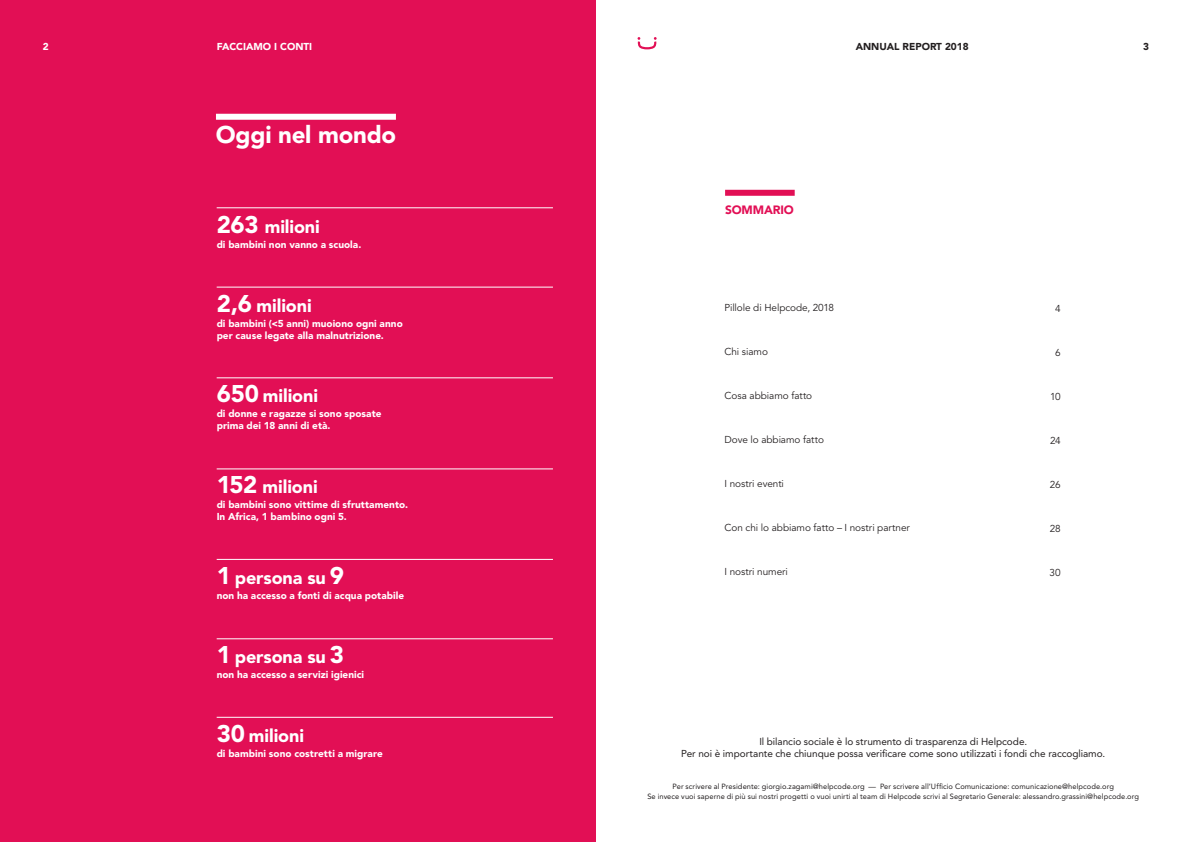
<style>
.page{position:relative;width:1191px;height:842px;background:#fff}
.page>*{position:absolute;margin:0;border:0;box-sizing:border-box;transform-origin:0 0}
.t1{font:900 24px "Avenir LT Std";letter-spacing:-.01em;color:#fff}
.t2{font:900 18px "Avenir LT Std";letter-spacing:-.005em;color:#fff}
.t3{font:900 12px "Avenir LT Std";letter-spacing:-.01em;color:#e20f55}
.t4{font:900 10px/12px "Avenir LT Std";color:#fff}
.t5{font:10px "Avenir LT Std";letter-spacing:-.005em;color:#231f20}
.t6{font:10px/12px "Avenir LT Std";letter-spacing:-.005em;color:#231f20;text-align:center}
.t7{font:900 10px "Avenir LT Std";color:#231f20}
.t8{font:7.5px/10px "Avenir LT Std";letter-spacing:.01em;color:#231f20;text-align:center}
.s1{font-size:24px}
</style>
<div class="page">
<div style="left:725px;top:190px;width:69px;height:6px;background:#e20f55"></div>
<div style="left:0;top:0;width:595px;height:842px;background:#e20f55"></div>
<div style="left:216px;top:114px;width:180px;height:6px;background:#fff"></div>
<hr style="left:217px;top:207px;width:336px;height:1px;background:#fff">
<hr style="left:217px;top:468px;width:336px;height:1px;background:#fff">
<hr style="left:217px;top:287px;width:336px;height:1px;background:#fff">
<hr style="left:217px;top:559px;width:336px;height:1px;background:#fff">
<hr style="left:217px;top:377px;width:336px;height:1px;background:#fff">
<hr style="left:217px;top:638px;width:336px;height:1px;background:#fff">
<hr style="left:217px;top:717px;width:336px;height:1px;background:#fff">
<svg style="left:637px;top:37px;width:19px;height:12px"></svg>
<p class="t4" style="left:43px;top:41px;width:7px">2</p>
<p class="t4" style="left:217px;top:40px;width:97px">FACCIAMO I CONTI</p>
<p class="t7" style="left:855px;top:40px;width:114px">ANNUAL REPORT 2018</p>
<p class="t7" style="left:1143px;top:41px;width:7px">3</p>
<h1 class="t1" style="left:216px;top:120px;width:182px">Oggi nel mondo</h1>
<h2 class="t2" style="left:217px;top:216px;width:105px"><span class="s1">263</span> milioni</h2>
<p class="t4" style="left:217px;top:238px;width:146px">di bambini non vanno a scuola.</p>
<h2 class="t2" style="left:217px;top:294px;width:96px"><span class="s1">2,6</span> milioni</h2>
<p class="t4" style="left:217px;top:317px;width:188px">di bambini (&lt;5 anni) muoiono ogni anno per cause legate alla malnutrizione.</p>
<h2 class="t2" style="left:217px;top:385px;width:103px"><span class="s1">650</span> milioni</h2>
<p class="t4" style="left:217px;top:408px;width:166px">di donne e ragazze si sono sposate prima dei 18 anni di età.</p>
<h2 class="t2" style="left:217px;top:476px;width:103px"><span class="s1">152</span> milioni</h2>
<p class="t4" style="left:217px;top:499px;width:193px">di bambini sono vittime di sfruttamento.<br>In Africa, 1 bambino ogni 5.</p>
<h2 class="t2" style="left:217px;top:567px;width:129px"><span class="s1">1</span> persona su <span class="s1">9</span></h2>
<p class="t4" style="left:217px;top:590px;width:189px">non ha accesso a fonti di acqua potabile</p>
<h2 class="t2" style="left:217px;top:646px;width:129px"><span class="s1">1</span> persona su <span class="s1">3</span></h2>
<p class="t4" style="left:217px;top:669px;width:149px">non ha accesso a servizi igienici</p>
<h2 class="t2" style="left:217px;top:725px;width:89px"><span class="s1">30</span> milioni</h2>
<p class="t4" style="left:217px;top:748px;width:168px">di bambini sono costretti a migrare</p>
<p class="t3" style="left:725px;top:203px;width:70px">SOMMARIO</p>
<p class="t5" style="left:724px;top:302px;width:111px">Pillole di Helpcode, 2018</p>
<p class="t5" style="left:724px;top:346px;width:45px">Chi siamo</p>
<p class="t5" style="left:724px;top:390px;width:89px">Cosa abbiamo fatto</p>
<p class="t5" style="left:724px;top:434px;width:101px">Dove lo abbiamo fatto</p>
<p class="t5" style="left:724px;top:478px;width:61px">I nostri eventi</p>
<p class="t5" style="left:724px;top:522px;width:187px">Con chi lo abbiamo fatto – I nostri partner</p>
<p class="t5" style="left:724px;top:566px;width:65px">I nostri numeri</p>
<p class="t5" style="left:1055px;top:302px;width:7px">4</p>
<p class="t5" style="left:1055px;top:346px;width:7px">6</p>
<p class="t5" style="left:1050px;top:390px;width:12px">10</p>
<p class="t5" style="left:1050px;top:434px;width:12px">24</p>
<p class="t5" style="left:1050px;top:478px;width:12px">26</p>
<p class="t5" style="left:1050px;top:522px;width:12px">28</p>
<p class="t5" style="left:1049px;top:566px;width:13px">30</p>
<p class="t6" style="left:681px;top:735px;width:425px">Il bilancio sociale è lo strumento di trasparenza di Helpcode.<br>Per noi è importante che chiunque possa verificare come sono utilizzati i fondi che raccogliamo.</p>
<p class="t8" style="left:647px;top:782px;width:493px">Per scrivere al Presidente: giorgio.zagami@helpcode.org — Per scrivere all’Ufficio Comunicazione: comunicazione@helpcode.org<br>Se invece vuoi saperne di più sui nostri progetti o vuoi unirti al team di Helpcode scrivi al Segretario Generale: alessandro.grassini@helpcode.org</p>
</div>
